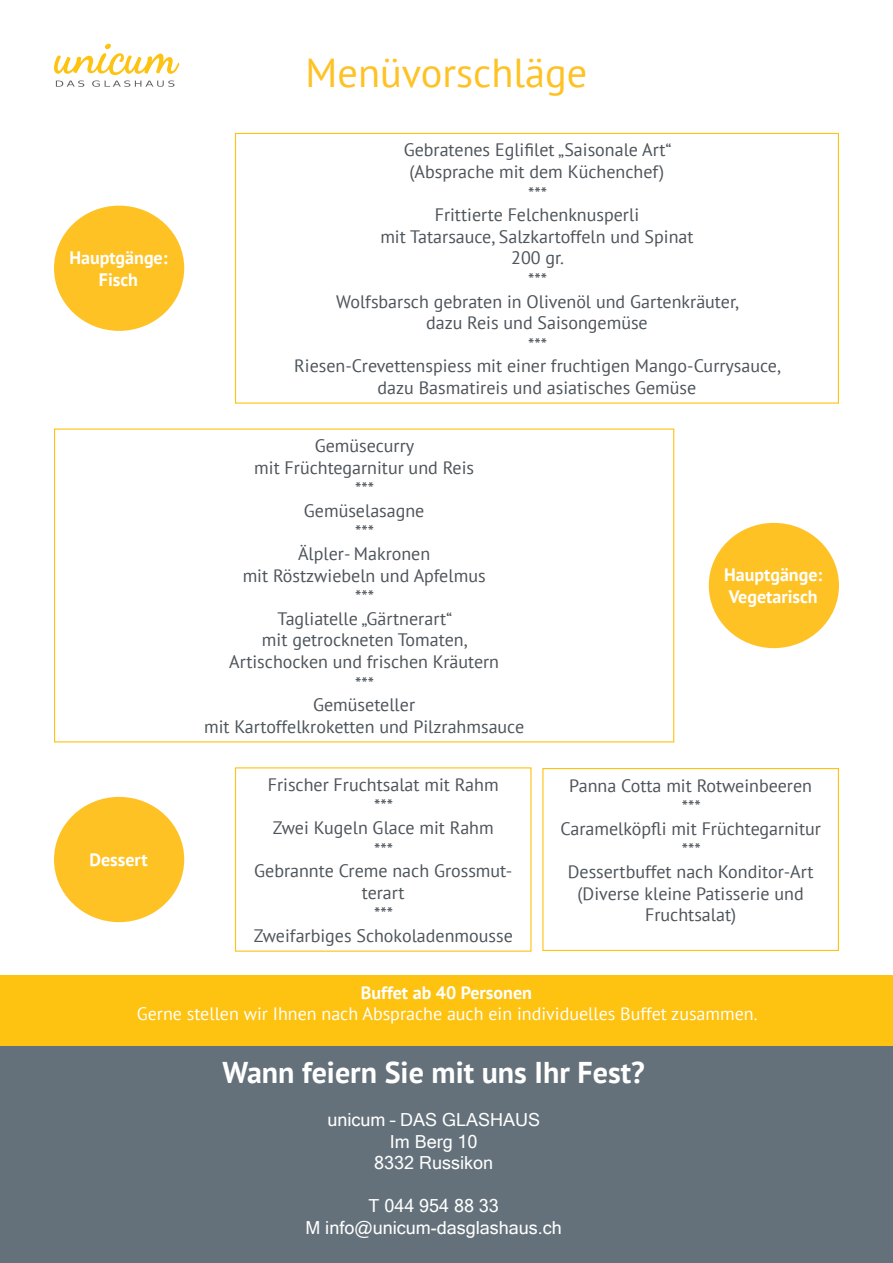
<style>
.page{position:relative;width:893px;height:1263px;background:#fff}
.page>*{position:absolute;margin:0;border:0;box-sizing:border-box;transform-origin:0 0}
.t1{font:40.35px "PT Sans";color:#fec224}
.t2{font:700 30px "PT Sans";color:#fff}
.t3{font:18px/21.6px "PT Sans";color:#4d545a;text-align:center}
.t4{font:18px "Microsoft Sans Serif";color:#fff}
.t5{font:18px "PT Sans";color:#fff}
.t6{font:700 18px "PT Sans";color:#fff}
</style>
<div class="page">
<div style="left:235px;top:133px;width:604px;height:271px;border:1px solid #fec210"></div>
<div style="left:54px;top:206px;width:130px;height:125px;background:#fec224;border-radius:50%"></div>
<div style="left:1px;top:976px;width:891px;height:70px;background:#fec210"></div>
<div style="left:0;top:975px;width:893px;height:71px;border:1px solid #fec210"></div>
<div style="left:709px;top:523px;width:130px;height:125px;background:#fec224;border-radius:50%"></div>
<div style="left:54px;top:797px;width:130px;height:125px;background:#fec224;border-radius:50%"></div>
<div style="left:542px;top:768px;width:297px;height:183px;border:1px solid #fec210"></div>
<svg style="left:54px;top:44px;width:125px;height:43px"></svg>
<div style="left:0;top:1046px;width:893px;height:217px;background:#64717a"></div>
<p class="t6" style="left:69px;top:246px;width:100px">Hauptgänge:</p>
<p class="t6" style="left:99px;top:268px;width:41px">Fisch</p>
<p class="t6" style="left:89px;top:848px;width:60px">Dessert</p>
<p class="t1" style="left:306px;top:47px;width:283px">Menüvorschläge</p>
<p class="t3" style="left:404px;top:139px;width:270px">Gebratenes Eglifilet „Saisonale Art“</p>
<p class="t3" style="left:410px;top:160px;width:256px">(Absprache mit dem Küchenchef)</p>
<p class="t3" style="left:528px;top:182px;width:20px">***</p>
<p class="t3" style="left:435px;top:204px;width:206px">Frittierte Felchenknusperli</p>
<p class="t3" style="left:380px;top:225px;width:315px">mit Tatarsauce, Salzkartoffeln und Spinat</p>
<p class="t3" style="left:511px;top:247px;width:54px">200 gr.</p>
<p class="t3" style="left:528px;top:268px;width:20px">***</p>
<p class="t3" style="left:336px;top:290px;width:404px">Wolfsbarsch gebraten in Olivenöl und Gartenkräuter,</p>
<p class="t3" style="left:426px;top:312px;width:223px">dazu Reis und Saisongemüse</p>
<p class="t3" style="left:528px;top:333px;width:20px">***</p>
<p class="t3" style="left:294px;top:355px;width:488px">Riesen-Crevettenspiess mit einer fruchtigen Mango-Currysauce,</p>
<p class="t3" style="left:378px;top:376px;width:320px">dazu Basmatireis und asiatisches Gemüse</p>
<p class="t3" style="left:315px;top:434px;width:101px">Gemüsecurry</p>
<p class="t3" style="left:254px;top:456px;width:221px">mit Früchtegarnitur und Reis</p>
<p class="t3" style="left:355px;top:478px;width:20px">***</p>
<p class="t3" style="left:304px;top:499px;width:122px">Gemüselasagne</p>
<p class="t3" style="left:355px;top:521px;width:20px">***</p>
<p class="t3" style="left:298px;top:542px;width:134px">Älpler- Makronen</p>
<p class="t3" style="left:243px;top:564px;width:244px">mit Röstzwiebeln und Apfelmus</p>
<p class="t3" style="left:355px;top:586px;width:20px">***</p>
<p class="t3" style="left:278px;top:607px;width:176px">Tagliatelle „Gärtnerart“</p>
<p class="t3" style="left:262px;top:629px;width:207px">mit getrockneten Tomaten,</p>
<p class="t3" style="left:229px;top:650px;width:271px">Artischocken und frischen Kräutern</p>
<p class="t3" style="left:355px;top:672px;width:20px">***</p>
<p class="t3" style="left:313px;top:694px;width:104px">Gemüseteller</p>
<p class="t3" style="left:204px;top:715px;width:321px">mit Kartoffelkroketten und Pilzrahmsauce</p>
<p class="t3" style="left:268px;top:773px;width:232px">Frischer Fruchtsalat mit Rahm</p>
<p class="t3" style="left:374px;top:795px;width:20px">***</p>
<p class="t3" style="left:273px;top:816px;width:223px">Zwei Kugeln Glace mit Rahm</p>
<p class="t3" style="left:374px;top:838px;width:20px">***</p>
<p class="t3" style="left:254px;top:860px;width:260px">Gebrannte Creme nach Grossmut&shy;terart</p>
<p class="t3" style="left:374px;top:903px;width:20px">***</p>
<p class="t3" style="left:254px;top:924px;width:261px">Zweifarbiges Schokoladenmousse</p>
<p class="t6" style="left:724px;top:563px;width:100px">Hauptgänge:</p>
<p class="t6" style="left:729px;top:585px;width:90px">Vegetarisch</p>
<p class="t3" style="left:569px;top:774px;width:244px">Panna Cotta mit Rotweinbeeren</p>
<p class="t3" style="left:682px;top:795px;width:20px">***</p>
<p class="t3" style="left:560px;top:817px;width:262px">Caramelköpfli mit Früchtegarnitur</p>
<p class="t3" style="left:682px;top:839px;width:20px">***</p>
<p class="t3" style="left:568px;top:860px;width:247px">Dessertbuffet nach Konditor-Art</p>
<p class="t3" style="left:577px;top:882px;width:228px">(Diverse kleine Patisserie und<br>Fruchtsalat)</p>
<p class="t6" style="left:361px;top:980px;width:172px">Buffet ab 40 Personen</p>
<p class="t5" style="left:137px;top:1002px;width:622px">Gerne stellen wir Ihnen nach Absprache auch ein individuelles Buffet zusammen.</p>
<p class="t2" style="left:223px;top:1052px;width:424px">Wann feiern Sie mit uns Ihr Fest?</p>
<p class="t4" style="left:327px;top:1108px;width:214px">unicum – DAS GLASHAUS</p>
<p class="t4" style="left:390px;top:1129px;width:89px">Im Berg 10</p>
<p class="t4" style="left:374px;top:1151px;width:120px">8332 Russikon</p>
<p class="t4" style="left:369px;top:1194px;width:132px">T 044 954 88 33</p>
<p class="t4" style="left:305px;top:1216px;width:258px">M info@unicum-dasglashaus.ch</p>
</div>
